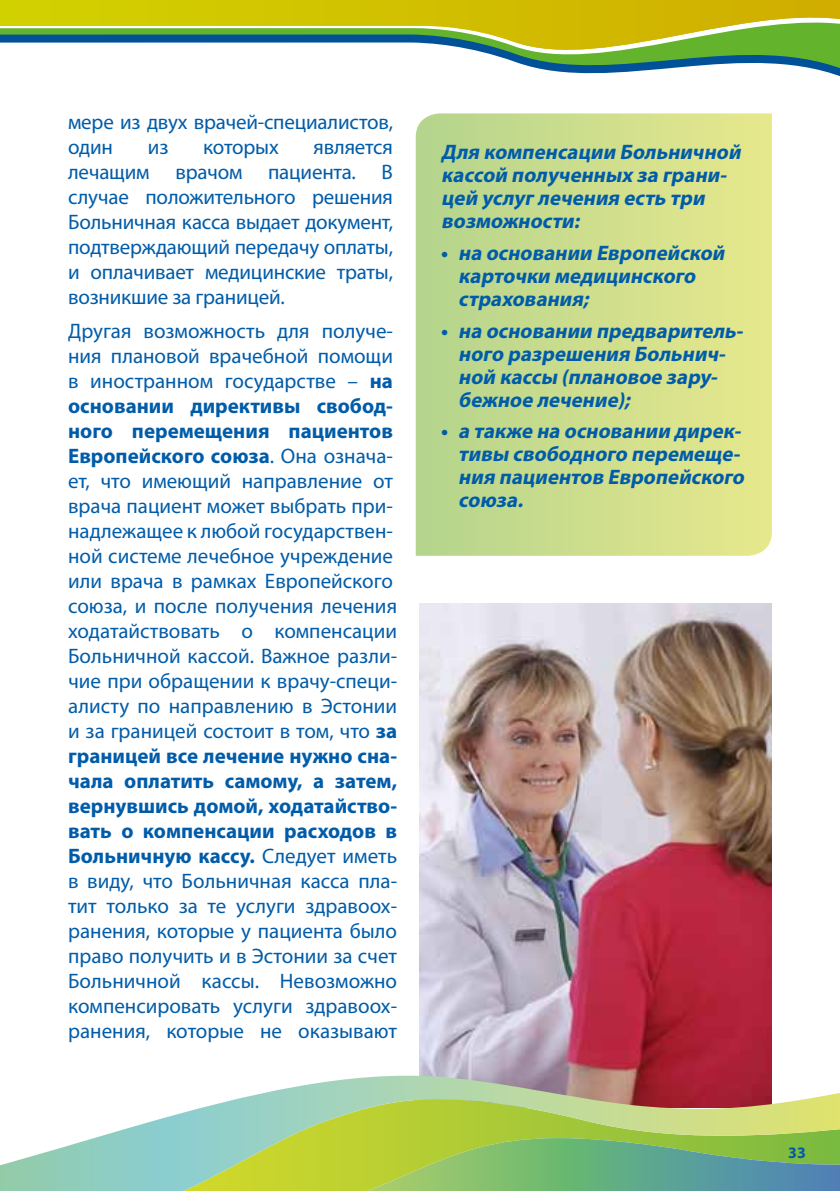
<style>
.page{position:relative;width:840px;height:1191px;background:#fff}
.page>*{position:absolute;margin:0;border:0;box-sizing:border-box;transform-origin:0 0}
.t1{font:21px/25px "Myriad Pro";color:#005ca9}
.t2{font:italic 700 21px/23px "Myriad Pro";color:#005ca9}
.t3{font:700 16px "Myriad Pro";color:#005ca9}
.s1{font-weight:700}
.s2{font-style:normal}
</style>
<div class="page">
<svg style="left:415px;top:113px;width:356px;height:443px;background:#cede8d"></svg>
<img style="left:419px;top:603px;width:352px;height:472px">
<svg style="left:0;top:1075px;width:839px;height:116px"></svg>
<img style="left:319px;top:1099px;width:403px;height:36px">
<svg style="left:504px;top:58px;width:335px;height:17px"></svg>
<svg style="left:0;top:0;width:839px;height:58px"></svg>
<p class="t1" style="left:68px;top:109px;width:326px">мере из двух врачей-специалистов, один</p>
<p class="t1" style="left:68px;top:134px;width:326px;text-align:justify;text-indent:245px">является лечащим врачом пациента. В случае положительного решения Больничная касса выдает документ, подтверждающий передачу оплаты, и оплачивает медицинские траты, возникшие за границей.</p>
<p class="t1" style="left:68px;top:318px;width:330px">Другая возможность для получе&shy;ния плановой врачебной помощи в иностранном государстве – <span class="s1">на основании директивы свобод&shy;ного перемещения пациентов<br>Европейского союза</span>. Она означа&shy;ет, что имеющий направление от врача пациент может выбрать при&shy;надлежащее к любой государствен&shy;ной системе лечебное учреждение или врача в рамках Европейского союза, и после получения лечения ходатайствовать о компенсации<br>Больничной кассой. Важное разли&shy;чие при обращении к врачу-специ&shy;алисту по направлению в Эстонии и за границей состоит в том, что <span class="s1">за границей все лечение нужно сна&shy;чала оплатить самому, а затем, вернувшись домой, ходатайство&shy;вать о компенсации расходов в<br>Больничную кассу.</span> Следует иметь в виду, что Больничная касса пла&shy;тит только за те услуги здравоох&shy;ранения, которые у пациента было право получить и в Эстонии за счет<br>Больничной кассы. Невозможно компенсировать услуги здравоох&shy;ранения, которые не оказывают</p>
<p class="t1" style="left:148px;top:134px;width:22px">из</p>
<p class="t1" style="left:203px;top:134px;width:77px">которых</p>
<p class="t2" style="left:441px;top:140px;width:305px">Для компенсации Больничной кассой полученных за грани&shy;цей услуг лечения есть три возможности:</p>
<p class="t2" style="left:458px;top:241px;width:272px;text-indent:-17px"><span class="s2">•</span> на основании Европейской карточки медицинского страхования;</p>
<p class="t2" style="left:458px;top:318px;width:290px;text-indent:-17px"><span class="s2">•</span> на основании предваритель&shy;ного разрешения Больнич&shy;ной кассы (плановое зару&shy;бежное лечение);</p>
<p class="t2" style="left:458px;top:419px;width:292px;text-indent:-17px"><span class="s2">•</span> а также на основании дирек&shy;тивы свободного перемеще&shy;ния пациентов Европейского союза.</p>
<p class="t3" style="left:787px;top:1142px;width:19px">33</p>
</div>
